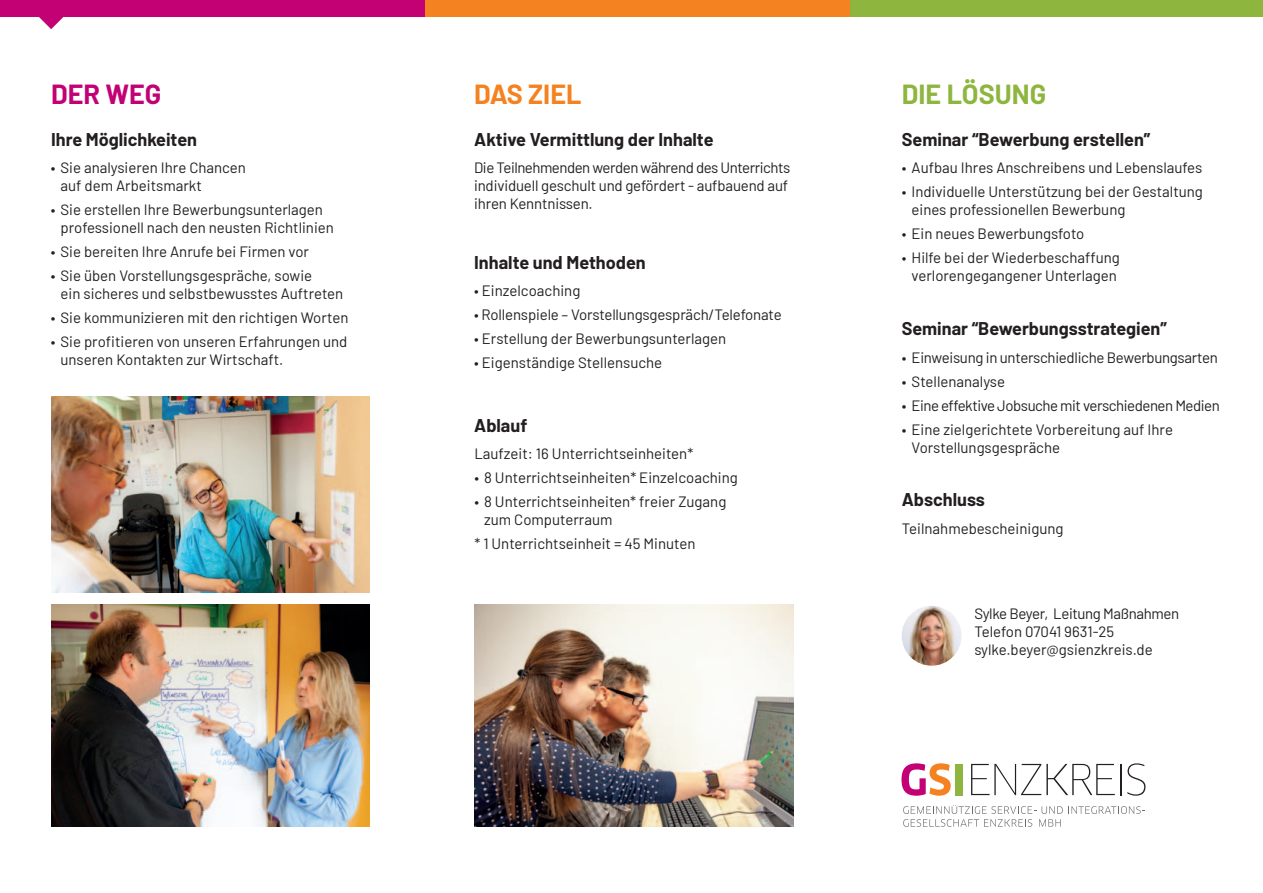
<style>
.page{position:relative;width:1263px;height:893px;background:#fff}
.page>*{position:absolute;margin:0;border:0;box-sizing:border-box;transform-origin:0 0}
.t1{font:700 27px "Barlow";color:#8eb63e}
.t2{font:700 27px "Barlow";color:#f58220}
.t3{font:700 27px "Barlow";color:#c30175}
.t4{font:700 18px "Barlow";color:#231f20}
.t5{font:15px/18px "Barlow";color:#231f20}
.t6{font:15px "Barlow";letter-spacing:-.02em;color:#231f20}
.t7{font:15px "Barlow";letter-spacing:-.03em;color:#231f20}
.t8{font:15px "Barlow";letter-spacing:-.025em;color:#231f20}
</style>
<div class="page">
<svg style="left:0;top:0;width:425px;height:29px"></svg>
<div style="left:425px;top:0;width:425px;height:17px;background:#f58220"></div>
<div style="left:850px;top:0;width:413px;height:17px;background:#8eb63e"></div>
<svg style="left:903px;top:805px;width:242px;height:22px"></svg>
<svg style="left:901px;top:763px;width:50px;height:33px"></svg>
<div style="left:955px;top:764px;width:7px;height:31px;background:#8eb63e"></div>
<svg style="left:971px;top:764px;width:144px;height:31px"></svg>
<hr style="left:1120px;top:764px;width:1px;height:31px;background:#231f20">
<svg style="left:1127px;top:763px;width:18px;height:33px"></svg>
<img style="left:51px;top:604px;width:319px;height:223px">
<img style="left:51px;top:396px;width:319px;height:196px">
<img style="left:474px;top:604px;width:319px;height:223px">
<img style="left:902px;top:606px;width:59px;height:60px;border-radius:50%">
<p class="t3" style="left:51px;top:77px;width:112px">DER WEG</p>
<p class="t2" style="left:474px;top:77px;width:109px">DAS ZIEL</p>
<p class="t1" style="left:902px;top:77px;width:146px">DIE LÖSUNG</p>
<p class="t4" style="left:51px;top:128px;width:148px">Ihre Möglichkeiten</p>
<p class="t5" style="left:51px;top:158px;width:197px">• Sie analysieren Ihre Chancen</p>
<p class="t5" style="left:61px;top:176px;width:143px">auf dem Arbeitsmarkt</p>
<p class="t5" style="left:51px;top:200px;width:274px">• Sie erstellen Ihre Bewerbungsunterlagen</p>
<p class="t5" style="left:61px;top:218px;width:275px">professionell nach den neusten Richtlinien</p>
<p class="t5" style="left:51px;top:242px;width:260px">• Sie bereiten Ihre Anrufe bei Firmen vor</p>
<p class="t5" style="left:51px;top:266px;width:263px">• Sie üben Vorstellungsgespräche, sowie</p>
<p class="t5" style="left:61px;top:284px;width:284px">ein sicheres und selbstbewusstes Auftreten</p>
<p class="t5" style="left:51px;top:308px;width:299px">• Sie kommunizieren mit den richtigen Worten</p>
<p class="t5" style="left:51px;top:332px;width:298px">• Sie profitieren von unseren Erfahrungen und</p>
<p class="t5" style="left:60px;top:350px;width:224px">unseren Kontakten zur Wirtschaft.</p>
<p class="t4" style="left:474px;top:128px;width:241px">Aktive Vermittlung der Inhalte</p>
<p class="t5" style="left:474px;top:158px;width:318px">Die Teilnehmenden werden während des Unterrichts individuell geschult und gefördert - aufbauend auf ihren Kenntnissen.</p>
<p class="t4" style="left:474px;top:251px;width:173px">Inhalte und Methoden</p>
<p class="t5" style="left:474px;top:281px;width:108px">• Einzelcoaching</p>
<p class="t5" style="left:474px;top:305px;width:309px">• Rollenspiele – Vorstellungsgespräch/Telefonate</p>
<p class="t5" style="left:474px;top:329px;width:253px">• Erstellung der Bewerbungsunterlagen</p>
<p class="t5" style="left:474px;top:353px;width:189px">• Eigenständige Stellensuche</p>
<p class="t4" style="left:474px;top:414px;width:55px">Ablauf</p>
<p class="t5" style="left:474px;top:444px;width:220px">Laufzeit: 16 Unterrichtseinheiten*</p>
<p class="t5" style="left:474px;top:468px;width:265px">• 8 Unterrichtseinheiten* Einzelcoaching</p>
<p class="t5" style="left:474px;top:492px;width:253px">• 8 Unterrichtseinheiten* freier Zugang</p>
<p class="t5" style="left:484px;top:510px;width:130px">zum Computerraum</p>
<p class="t5" style="left:474px;top:534px;width:223px">* 1 Unterrichtseinheit = 45 Minuten</p>
<p class="t4" style="left:902px;top:128px;width:250px">Seminar “Bewerbung erstellen”</p>
<p class="t5" style="left:902px;top:158px;width:302px">• Aufbau Ihres Anschreibens und Lebenslaufes</p>
<p class="t5" style="left:902px;top:182px;width:303px">• Individuelle Unterstützung bei der Gestaltung</p>
<p class="t5" style="left:911px;top:200px;width:215px">eines professionellen Bewerbung</p>
<p class="t5" style="left:902px;top:224px;width:184px">• Ein neues Bewerbungsfoto</p>
<p class="t5" style="left:902px;top:248px;width:220px">• Hilfe bei der Wiederbeschaffung</p>
<p class="t5" style="left:911px;top:266px;width:207px">verlorengegangener Unterlagen</p>
<p class="t4" style="left:902px;top:317px;width:267px">Seminar “Bewerbungsstrategien”</p>
<p class="t6" style="left:902px;top:348px;width:318px">• Einweisung in unterschiedliche Bewerbungsarten</p>
<p class="t5" style="left:902px;top:372px;width:105px">• Stellenanalyse</p>
<p class="t7" style="left:902px;top:396px;width:320px">• Eine effektive Jobsuche mit verschiedenen Medien</p>
<p class="t5" style="left:902px;top:420px;width:273px">• Eine zielgerichtete Vorbereitung auf Ihre</p>
<p class="t5" style="left:911px;top:438px;width:150px">Vorstellungsgespräche</p>
<p class="t4" style="left:902px;top:488px;width:85px">Abschluss</p>
<p class="t5" style="left:902px;top:518px;width:163px">Teilnahmebescheinigung</p>
<p class="t8" style="left:974px;top:604px;width:206px">Sylke Beyer, Leitung Maßnahmen</p>
<p class="t5" style="left:974px;top:622px;width:141px">Telefon 07041 9631-25</p>
<p class="t5" style="left:974px;top:640px;width:180px">sylke.beyer@gsienzkreis.de</p>
</div>
